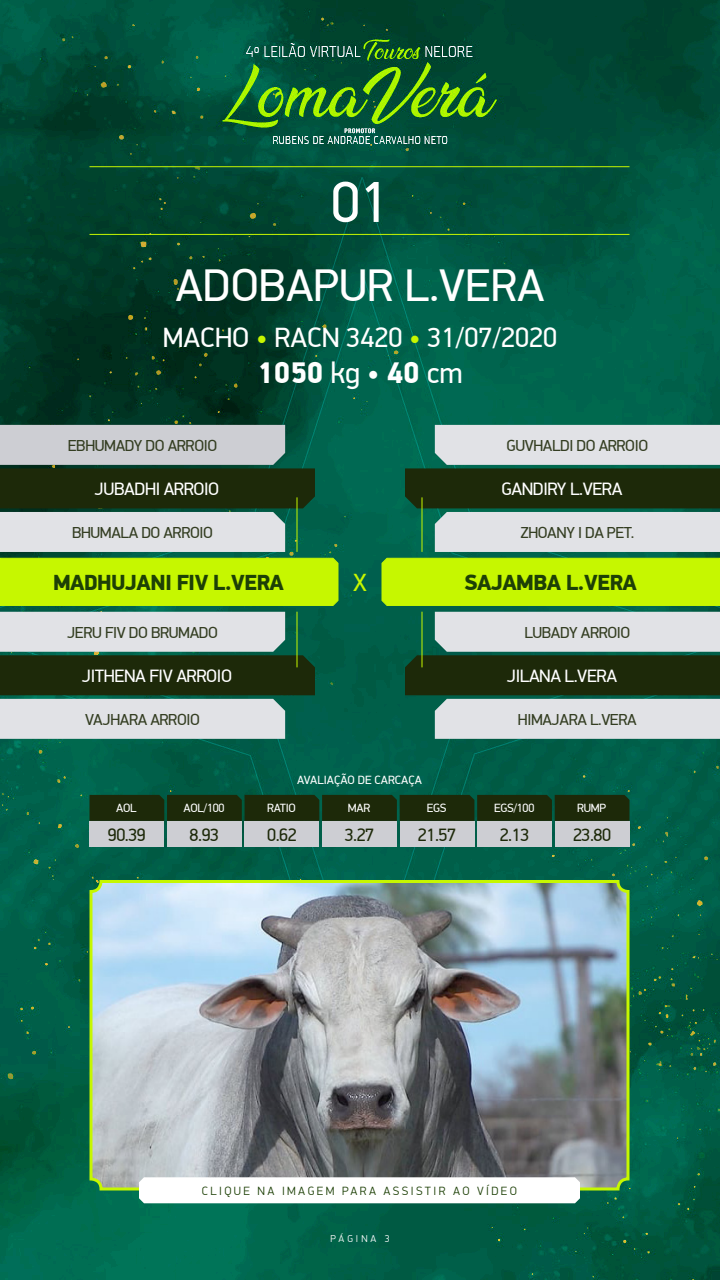
<style>
.page{position:relative;width:720px;height:1280px;background:#fff}
.page>*{position:absolute;margin:0;border:0;box-sizing:border-box;transform-origin:0 0}
.t1{font:58px "PF Din Display Pro";color:#fff}
.t2{font:46px "PF Din Display Pro";color:#fff}
.t3{font:900 30px "PF Din Display Pro";color:#fff}
.t4{font:28px "PF Din Display Pro";color:#fff}
.t5{font:25px "PF Din Display Pro";color:#c6f700}
.t6{font:900 22px "PF Din Display Pro";letter-spacing:-.025em;color:#1d4006}
.t7{font:18px "PF Din Display Pro";letter-spacing:-.025em;color:#fff}
.t8{font:18px "PF Din Display Pro";letter-spacing:-.025em;color:#1d2909}
.t9{font:16px "PF Din Display Pro";letter-spacing:-.025em;color:#343e22}
.t10{font:300 12px "PF Din Display Pro";letter-spacing:.2em;color:#1d4006}
.t11{font:12px "PF Din Display Pro";letter-spacing:-.025em;color:#fff}
.t12{font:12px "PF Din Display Pro";color:#fff}
.t13{font:300 10px "PF Din Display Pro";letter-spacing:.3em;color:#fff}
.s1{color:#c6f700}
.s2{font-weight:400}
</style>
<div class="page">
<img style="left:0;top:0;width:720px;height:1280px">
<img style="left:91px;top:882px;width:537px;height:307px">
<div style="left:90px;top:880px;width:540px;height:310px;border:3px solid #c6f700;border-radius:10px"></div>
<svg style="left:139px;top:1177px;width:441px;height:26px"></svg>
<div style="left:90px;top:795px;width:539px;height:26px;background:#1d2909"></div>
<div style="left:90px;top:821px;width:74px;height:26px;background:#cdced3"></div>
<div style="left:400px;top:821px;width:74px;height:26px;background:#cdced3"></div>
<div style="left:245px;top:821px;width:74px;height:26px;background:#cdced3"></div>
<div style="left:555px;top:821px;width:75px;height:26px;background:#cdced3"></div>
<div style="left:167px;top:821px;width:75px;height:26px;background:#cdced3"></div>
<div style="left:477px;top:821px;width:75px;height:26px;background:#cdced3"></div>
<div style="left:322px;top:821px;width:75px;height:26px;background:#cdced3"></div>
<svg style="left:0;top:612px;width:315px;height:127px;background:#89988e"></svg>
<svg style="left:405px;top:612px;width:315px;height:127px;background:#87978c"></svg>
<svg style="left:0;top:425px;width:339px;height:181px;background:#89a85e"></svg>
<svg style="left:381px;top:425px;width:339px;height:181px;background:#8dae63"></svg>
<hr style="left:296px;top:612px;width:2px;height:55px;background:#c6f700">
<hr style="left:296px;top:497px;width:2px;height:55px;background:#c6f700">
<hr style="left:422px;top:612px;width:1px;height:55px;background:#c6f700">
<hr style="left:422px;top:497px;width:1px;height:55px;background:#c6f700">
<hr style="left:90px;top:234px;width:540px;height:1px;background:#c6f700">
<hr style="left:90px;top:166px;width:540px;height:1px;background:#c6f700">
<p class="t1" style="left:331px;top:168px;width:59px">01</p>
<p class="t2" style="left:175px;top:258px;width:371px">ADOBAPUR L.VERA</p>
<p class="t4" style="left:163px;top:321px;width:396px">MACHO <span class="s1">•</span> RACN 3420 <span class="s1">•</span> 31/07/2020</p>
<p class="t3" style="left:257px;top:355px;width:207px">1050 <span class="s2">kg •</span> 40 <span class="s2">cm</span></p>
<p class="t9" style="left:68px;top:436px;width:151px">EBHUMADY DO ARROIO</p>
<p class="t9" style="left:507px;top:436px;width:143px">GUVHALDI DO ARROIO</p>
<p class="t7" style="left:95px;top:478px;width:126px">JUBADHI ARROIO</p>
<p class="t7" style="left:501px;top:478px;width:123px">GANDIRY L.VERA</p>
<p class="t9" style="left:72px;top:523px;width:142px">BHUMALA DO ARROIO</p>
<p class="t9" style="left:520px;top:523px;width:115px">ZHOANY I DA PET.</p>
<p class="t6" style="left:53px;top:569px;width:232px">MADHUJANI FIV L.VERA</p>
<p class="t5" style="left:353px;top:568px;width:15px">X</p>
<p class="t6" style="left:464px;top:569px;width:174px">SAJAMBA L.VERA</p>
<p class="t9" style="left:67px;top:623px;width:152px">JERU FIV DO BRUMADO</p>
<p class="t9" style="left:524px;top:623px;width:108px">LUBADY ARROIO</p>
<p class="t7" style="left:82px;top:665px;width:152px">JITHENA FIV ARROIO</p>
<p class="t7" style="left:507px;top:665px;width:112px">JILANA L.VERA</p>
<p class="t9" style="left:85px;top:710px;width:116px">VAJHARA ARROIO</p>
<p class="t9" style="left:518px;top:710px;width:120px">HIMAJARA L.VERA</p>
<p class="t12" style="left:297px;top:772px;width:126px">AVALIAÇÃO DE CARCAÇA</p>
<p class="t11" style="left:116px;top:801px;width:22px">AOL</p>
<p class="t11" style="left:184px;top:801px;width:42px">AOL/100</p>
<p class="t11" style="left:267px;top:801px;width:30px">RATIO</p>
<p class="t11" style="left:348px;top:801px;width:24px">MAR</p>
<p class="t11" style="left:427px;top:801px;width:21px">EGS</p>
<p class="t11" style="left:494px;top:801px;width:42px">EGS/100</p>
<p class="t11" style="left:577px;top:801px;width:30px">RUMP</p>
<p class="t8" style="left:108px;top:824px;width:40px">90.39</p>
<p class="t8" style="left:190px;top:824px;width:31px">8.93</p>
<p class="t8" style="left:267px;top:824px;width:31px">0.62</p>
<p class="t8" style="left:345px;top:824px;width:31px">3.27</p>
<p class="t8" style="left:418px;top:824px;width:40px">21.57</p>
<p class="t8" style="left:500px;top:824px;width:31px">2.13</p>
<p class="t8" style="left:573px;top:824px;width:40px">23.80</p>
<p class="t10" style="left:202px;top:1184px;width:317px">CLIQUE NA IMAGEM PARA ASSISTIR AO VÍDEO</p>
<p class="t13" style="left:330px;top:1232px;width:61px">PÁGINA 3</p>
</div>
